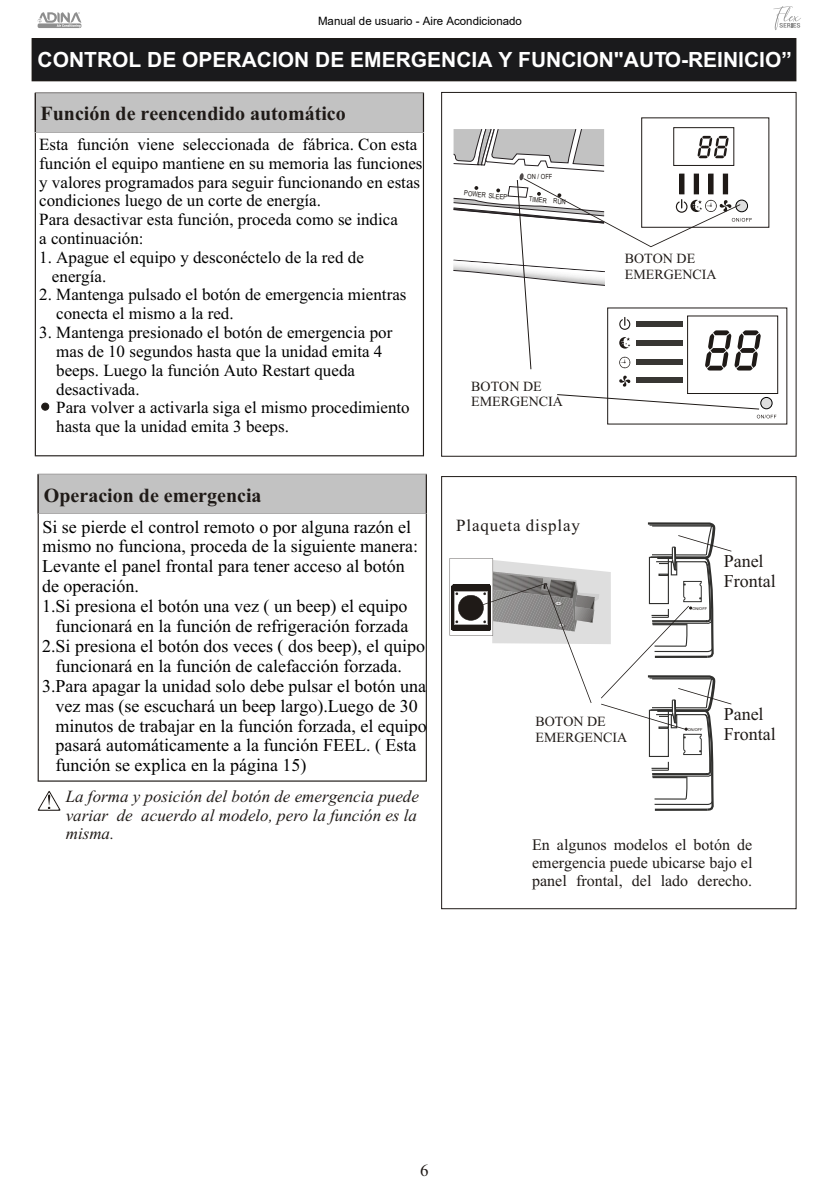
<style>
.page{position:relative;width:840px;height:1192px;background:#fff}
.page>*{position:absolute;margin:0;border:0;box-sizing:border-box;transform-origin:0 0}
.t1{font:700 21px "Arial TUR";color:#fff}
.t2{font:700 20px "Times New Roman TUR";color:#1f1a17}
.t3{font:700 20px "Times New Roman";color:#1f1a17}
.t4{font:18px/20px "Times New Roman TUR";color:#000}
.t5{font:18px/20px "Times New Roman";color:#1f1a17}
.t6{font:17px/18.8px "Times New Roman TUR";color:#000}
.t7{font:italic 17px/18.8px "Times New Roman TUR";color:#1f1a17;text-align:justify}
.t8{font:17px "Times New Roman TUR";letter-spacing:.05em;color:#1f1a17}
.t9{font:17px "Times New Roman";color:#1f1a17}
.t10{font:16px/17.8px "Times New Roman TUR";color:#1f1a17;text-align:justify}
.t11{font:14px/15.4px "Times New Roman";color:#1f1a17}
.t12{font:14px/15.4px "Times New Roman TUR";color:#1f1a17}
.t13{font:11.4px "Arial";color:#000}
.t14{font:7px "Arial Narrow";color:#1f1a17}
.t15{font:4px "Arial";color:#1f1a17}
</style>
<div class="page">
<div style="left:38px;top:23px;width:43px;height:5px;background:#8e8e8e;border-radius:2px"></div>
<svg style="left:37px;top:12px;width:44px;height:15px"></svg>
<svg style="left:773px;top:6px;width:28px;height:24px"></svg>
<svg style="left:35px;top:93px;width:389px;height:363px"></svg>
<svg style="left:38px;top:474px;width:389px;height:308px"></svg>
<svg style="left:38px;top:791px;width:23px;height:20px"></svg>
<div style="left:687px;top:316px;width:91px;height:78px;border:1px solid #1f1a17"></div>
<div style="left:441px;top:92px;width:356px;height:365px;border:1px solid #1f1a17"></div>
<div style="left:441px;top:476px;width:356px;height:433px;border:1px solid #1f1a17"></div>
<svg style="left:557px;top:394px;width:219px;height:24px"></svg>
<div style="left:42px;top:403px;width:7px;height:7px;background:#1f1a17;border-radius:50%"></div>
<div style="left:41px;top:403px;width:8px;height:7px;border:1px solid #1f1a17;border-radius:50%"></div>
<div style="left:32px;top:39px;width:764px;height:42px;background:#1a1a1c"></div>
<div style="left:32px;top:38px;width:764px;height:43px;border:1px solid #1f1a17"></div>
<svg style="left:450px;top:522px;width:281px;height:289px"></svg>
<svg style="left:453px;top:117px;width:308px;height:270px"></svg>
<p class="t13" style="left:318px;top:13px;width:205px">Manual de usuario - Aire Acondicionado</p>
<p class="t1" style="left:38px;top:47px;width:756px">CONTROL DE OPERACION DE EMERGENCIA Y FUNCION"AUTO-REINICIO”</p>
<p class="t2" style="left:41px;top:101px;width:307px">Función de reencendido automático</p>
<p class="t6" style="left:39px;top:135px;width:385px">Esta función viene seleccionada de fábrica. Con esta función el equipo mantiene en su memoria las funciones y valores programados para seguir funcionando en estas condiciones luego de un corte de energía.<br>Para desactivar esta función, proceda como se indica<br>a continuación:</p>
<p class="t6" style="left:52px;top:248px;width:314px;text-indent:-13px">1. Apague el equipo y desconéctelo de la red de energía.</p>
<p class="t6" style="left:56px;top:285px;width:352px;text-indent:-17px">2. Mantenga pulsado el botón de emergencia mientras conecta el mismo a la red.</p>
<p class="t6" style="left:56px;top:323px;width:355px;text-indent:-17px">3. Mantenga presionado el botón de emergencia por mas de 10 segundos hasta que la unidad emita 4 beeps. Luego la función Auto Restart queda desactivada.<br>Para volver a activarla siga el mismo procedimiento hasta que la unidad emita 3 beeps.</p>
<p class="t3" style="left:44px;top:483px;width:219px">Operacion de emergencia</p>
<p class="t14" style="left:527px;top:173px;width:27px">ON / OFF</p>
<p class="t14" style="left:465px;top:189px;width:23px;rotate:6deg">POWER</p>
<p class="t14" style="left:489px;top:192px;width:20px;rotate:5deg">SLEEP</p>
<p class="t14" style="left:529px;top:195px;width:20px;rotate:5deg">TIMER</p>
<p class="t11" style="left:471px;top:378px;width:93px">BOTON DE<br>EMERGENCIA</p>
<p class="t11" style="left:625px;top:251px;width:93px">BOTON DE<br>EMERGENCIA</p>
<p class="t4" style="left:42px;top:516px;width:377px">Si se pierde el control remoto o por alguna razón el mismo no funciona, proceda de la siguiente manera:</p>
<p class="t8" style="left:456px;top:515px;width:125px">Plaqueta display</p>
<p class="t4" style="left:42px;top:556px;width:364px">Levante el panel frontal para tener acceso al botón</p>
<p class="t4" style="left:42px;top:576px;width:98px">de operación.</p>
<p class="t4" style="left:42px;top:596px;width:367px">1.Si presiona el botón una vez ( un beep) el equipo</p>
<p class="t4" style="left:56px;top:616px;width:354px">funcionará en la función de refrigeración forzada</p>
<p class="t4" style="left:42px;top:636px;width:384px">2.Si presiona el botón dos veces ( dos beep), el quipo</p>
<p class="t4" style="left:56px;top:656px;width:348px">funcionará en la función de calefacción forzada.</p>
<p class="t4" style="left:42px;top:675px;width:385px">3.Para apagar la unidad solo debe pulsar el botón una</p>
<p class="t4" style="left:56px;top:695px;width:364px">vez mas (se escuchará un beep largo).Luego de 30</p>
<p class="t4" style="left:56px;top:715px;width:373px">minutos de trabajar en la función forzada, el equipo</p>
<p class="t4" style="left:56px;top:735px;width:362px">pasará automáticamente a la función FEEL. ( Esta</p>
<p class="t4" style="left:56px;top:755px;width:252px">función se explica en la página 15)</p>
<p class="t12" style="left:536px;top:714px;width:93px">BOTON DE<br>EMERGENCIA</p>
<p class="t15" style="left:692px;top:606px;width:16px">ON/OFF</p>
<p class="t5" style="left:724px;top:550px;width:54px">Panel<br>Frontal</p>
<p class="t15" style="left:688px;top:727px;width:16px">ON/OFF</p>
<p class="t5" style="left:724px;top:703px;width:54px">Panel<br>Frontal</p>
<p class="t7" style="left:66px;top:786px;width:355px">La forma y posición del botón de emergencia puede variar de acuerdo al modelo, pero la función es la misma.</p>
<p class="t10" style="left:532px;top:836px;width:222px">En algunos modelos el botón de emergencia puede ubicarse bajo el panel frontal, del lado derecho.</p>
<p class="t9" style="left:420px;top:1161px;width:10px">6</p>
</div>
